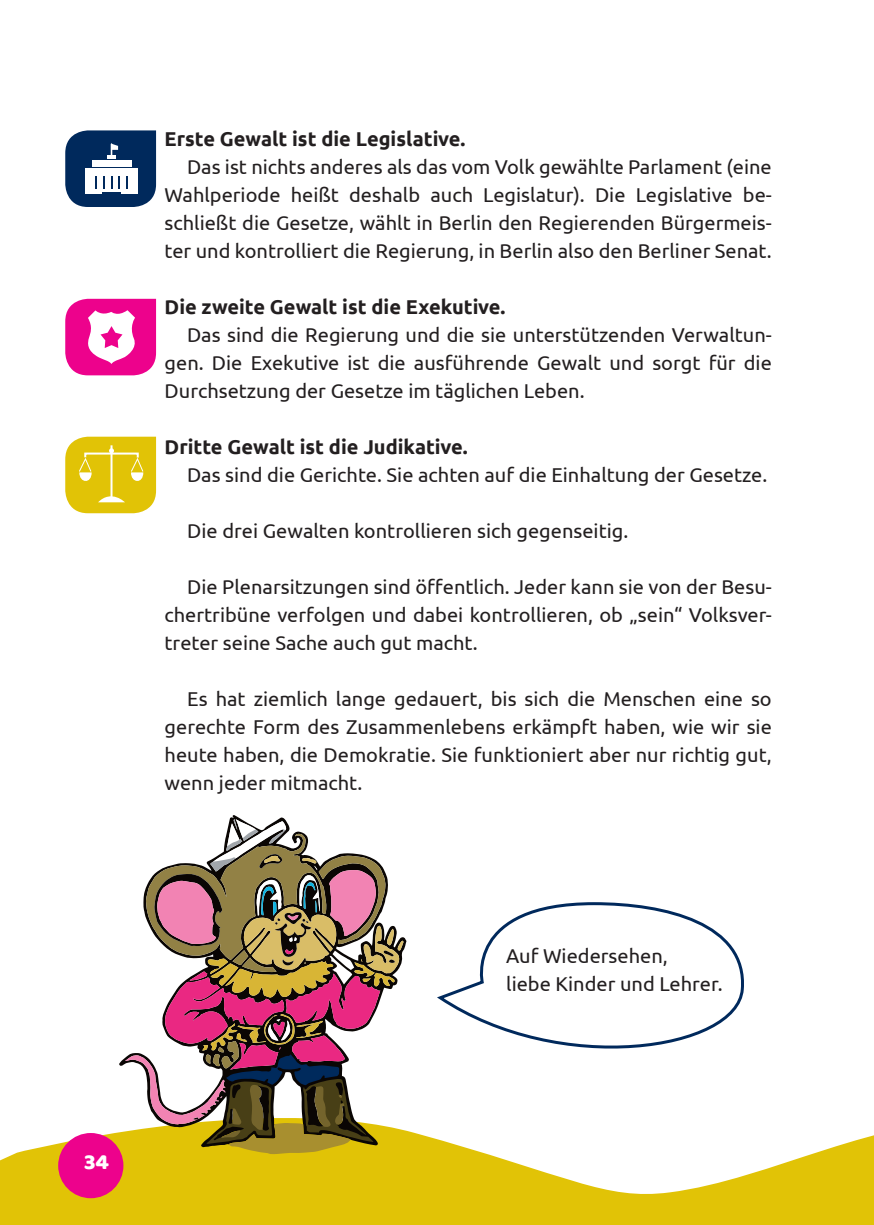
<style>
.page{position:relative;width:874px;height:1225px;background:#fff}
.page>*{position:absolute;margin:0;border:0;box-sizing:border-box;transform-origin:0 0}
.t1{font:22px "Baloo Tammudu";color:#fff}
.t2{font:20px/28px "Ubuntu";color:#231f20;text-align:justify}
.t3{font:700 20px "Ubuntu";color:#231f20}
</style>
<div class="page">
<svg style="left:0;top:1130px;width:873px;height:95px;fill:#e1c306"></svg>
<div style="left:58px;top:1133px;width:65px;height:65px;background:#ed028c;border-radius:50%"></div>
<svg style="left:65px;top:437px;width:91px;height:76px;background:#e4ca25"></svg>
<svg style="left:65px;top:299px;width:91px;height:76px"></svg>
<svg style="left:125px;top:819px;width:278px;height:349px"></svg>
<svg style="left:437px;top:902px;width:307px;height:147px"></svg>
<svg style="left:65px;top:130px;width:91px;height:77px"></svg>
<div style="left:92px;top:160px;width:39px;height:7px;background:#fff"></div>
<p class="t3" style="left:164px;top:127px;width:302px">Erste Gewalt ist die Legislative.</p>
<p class="t2" style="left:164px;top:152px;width:608px;text-indent:23px">Das ist nichts anderes als das vom Volk gewählte Parlament (eine Wahlperiode heißt deshalb auch Legislatur). Die Legislative be&shy;schließt die Gesetze, wählt in Berlin den Regierenden Bürgermeis&shy;ter und kontrolliert die Regierung, in Berlin also den Berliner Senat.</p>
<p class="t3" style="left:164px;top:295px;width:342px">Die zweite Gewalt ist die Exekutive.</p>
<p class="t2" style="left:164px;top:320px;width:608px;text-indent:23px">Das sind die Regierung und die sie unterstützenden Verwaltun&shy;gen. Die Exekutive ist die ausführende Gewalt und sorgt für die Durchsetzung der Gesetze im täglichen Leben.</p>
<p class="t3" style="left:164px;top:435px;width:304px">Dritte Gewalt ist die Judikative.</p>
<p class="t2" style="left:187px;top:460px;width:581px">Das sind die Gerichte. Sie achten auf die Einhaltung der Gesetze.</p>
<p class="t2" style="left:187px;top:516px;width:442px">Die drei Gewalten kontrollieren sich gegenseitig.</p>
<p class="t2" style="left:164px;top:572px;width:608px;text-indent:23px">Die Plenarsitzungen sind öffentlich. Jeder kann sie von der Besu&shy;chertribüne verfolgen und dabei kontrollieren, ob „sein“ Volksver&shy;treter seine Sache auch gut macht.</p>
<p class="t2" style="left:164px;top:684px;width:608px;text-indent:23px">Es hat ziemlich lange gedauert, bis sich die Menschen eine so gerechte Form des Zusammenlebens erkämpft haben, wie wir sie heute haben, die Demokratie. Sie funktioniert aber nur richtig gut, wenn jeder mitmacht.</p>
<p class="t2" style="left:506px;top:941px;width:218px">Auf Wiedersehen,<br>liebe Kinder und Lehrer.</p>
<p class="t1" style="left:84px;top:1148px;width:26px">34</p>
</div>
